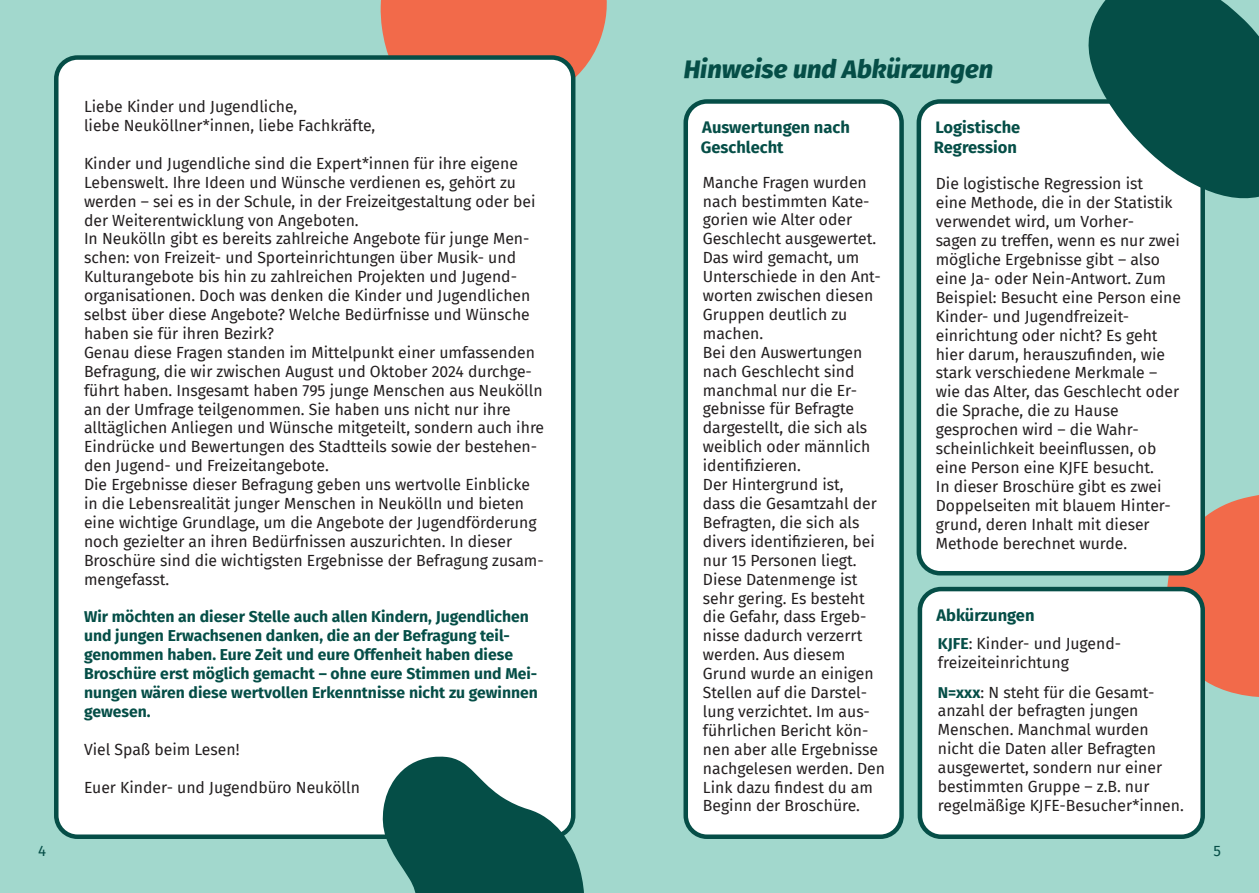
<style>
.page{position:relative;width:1259px;height:893px;background:#a2d8cd}
.page>*{position:absolute;margin:0;border:0;box-sizing:border-box;transform-origin:0 0}
.t1{font:italic 800 25.5px "Fira Sans";color:#054e47}
.t2{font:700 16.5px/19.8px "Fira Sans";color:#054e47}
.t3{font:15.75px/18.9px "Fira Sans";color:#231f20}
.t4{font:700 15.75px/18.9px "Fira Sans";color:#054e47}
.t5{font:15px "Fira Sans";color:#054e47}
.s1{font-weight:700;color:#054e47}
</style>
<div class="page">
<svg style="left:380px;top:0;width:227px;height:112px"></svg>
<svg style="left:1167px;top:495px;width:92px;height:202px"></svg>
<div style="left:686px;top:101px;width:215px;height:736px;background:#fff;border-radius:21px"></div>
<div style="left:683px;top:99px;width:221px;height:740px;border:4px solid #054e47;border-radius:21px"></div>
<div style="left:919px;top:101px;width:283px;height:472px;background:#fff;border-radius:21px"></div>
<div style="left:916px;top:99px;width:289px;height:476px;border:4px solid #054e47;border-radius:21px"></div>
<div style="left:920px;top:589px;width:282px;height:248px;background:#fff;border-radius:21px"></div>
<div style="left:917px;top:587px;width:288px;height:252px;border:4px solid #054e47;border-radius:21px"></div>
<div style="left:56px;top:58px;width:517px;height:779px;background:#fff;border-radius:21px"></div>
<div style="left:54px;top:55px;width:521px;height:784px;border:4px solid #054e47;border-radius:21px"></div>
<svg style="left:382px;top:756px;width:202px;height:137px"></svg>
<svg style="left:1087px;top:0;width:172px;height:201px"></svg>
<p class="t3" style="left:84px;top:97px;width:293px">Liebe Kinder und Jugendliche,<br>liebe Neuköllner*innen, liebe Fachkräfte,</p>
<p class="t3" style="left:84px;top:153px;width:462px">Kinder und Jugendliche sind die Expert*innen für ihre eigene Lebenswelt. Ihre Ideen und Wünsche verdienen es, gehört zu werden – sei es in der Schule, in der Freizeitgestaltung oder bei der Weiterentwicklung von Angeboten.<br>In Neukölln gibt es bereits zahlreiche Angebote für junge Men&shy;schen: von Freizeit- und Sporteinrichtungen über Musik- und Kulturangebote bis hin zu zahlreichen Projekten und Jugend&shy;organisationen. Doch was denken die Kinder und Jugendlichen selbst über diese Angebote? Welche Bedürfnisse und Wünsche haben sie für ihren Bezirk?<br>Genau diese Fragen standen im Mittelpunkt einer umfassenden Befragung, die wir zwischen August und Oktober 2024 durchge&shy;führt haben. Insgesamt haben 795 junge Menschen aus Neukölln an der Umfrage teilgenommen. Sie haben uns nicht nur ihre alltäglichen Anliegen und Wünsche mitgeteilt, sondern auch ihre Eindrücke und Bewertungen des Stadtteils sowie der bestehen&shy;den Jugend- und Freizeitangebote.<br>Die Ergebnisse dieser Befragung geben uns wertvolle Einblicke in die Lebensrealität junger Menschen in Neukölln und bieten eine wichtige Grundlage, um die Angebote der Jugendförderung noch gezielter an ihren Bedürfnissen auszurichten. In dieser Broschüre sind die wichtigsten Ergebnisse der Befragung zusam&shy;mengefasst.</p>
<p class="t4" style="left:84px;top:606px;width:455px">Wir möchten an dieser Stelle auch allen Kindern, Jugendlichen und jungen Erwachsenen danken, die an der Befragung teil&shy;genommen haben. Eure Zeit und eure Offenheit haben diese Broschüre erst möglich gemacht – ohne eure Stimmen und Mei&shy;nungen wären diese wertvollen Erkenntnisse nicht zu gewinnen gewesen.</p>
<p class="t3" style="left:84px;top:739px;width:157px">Viel Spaß beim Lesen!</p>
<p class="t3" style="left:84px;top:777px;width:277px">Euer Kinder- und Jugendbüro Neukölln</p>
<h1 class="t1" style="left:684px;top:47px;width:311px">Hinweise und Abkürzungen</h1>
<p class="t2" style="left:701px;top:117px;width:151px">Auswertungen nach<br>Geschlecht</p>
<p class="t2" style="left:934px;top:117px;width:88px">Logistische<br>Regression</p>
<p class="t3" style="left:703px;top:172px;width:184px">Manche Fragen wurden nach bestimmten Kate&shy;gorien wie Alter oder<br>Geschlecht ausgewertet.<br>Das wird gemacht, um<br>Unterschiede in den Ant&shy;worten zwischen diesen<br>Gruppen deutlich zu machen.<br>Bei den Auswertungen nach Geschlecht sind manchmal nur die Er&shy;gebnisse für Befragte dargestellt, die sich als weiblich oder männlich identifizieren.<br>Der Hintergrund ist,<br>dass die Gesamtzahl der<br>Befragten, die sich als divers identifizieren, bei nur 15 Personen liegt.<br>Diese Datenmenge ist sehr gering. Es besteht die Gefahr, dass Ergeb&shy;nisse dadurch verzerrt werden. Aus diesem<br>Grund wurde an einigen<br>Stellen auf die Darstel&shy;lung verzichtet. Im aus&shy;führlichen Bericht kön&shy;nen aber alle Ergebnisse nachgelesen werden. Den<br>Link dazu findest du am<br>Beginn der Broschüre.</p>
<p class="t3" style="left:935px;top:174px;width:247px">Die logistische Regression ist<br>eine Methode, die in der Statistik verwendet wird, um Vorher-<br>sagen zu treffen, wenn es nur zwei mögliche Ergebnisse gibt – also eine Ja- oder Nein-Antwort. Zum<br>Beispiel: Besucht eine Person eine<br>Kinder- und Jugendfreizeit&shy;einrichtung oder nicht? Es geht hier darum, herauszufinden, wie stark verschiedene Merkmale – wie das Alter, das Geschlecht oder die Sprache, die zu Hause gesprochen wird – die Wahr&shy;scheinlichkeit beeinflussen, ob eine Person eine KJFE besucht.<br>In dieser Broschüre gibt es zwei<br>Doppelseiten mit blauem Hinter&shy;grund, deren Inhalt mit dieser<br>Methode berechnet wurde.</p>
<p class="t2" style="left:936px;top:604px;width:100px">Abkürzungen</p>
<p class="t3" style="left:938px;top:634px;width:185px"><span class="s1">KJFE</span>: Kinder- und Jugend&shy;freizeiteinrichtung</p>
<p class="t3" style="left:938px;top:683px;width:247px"><span class="s1">N=xxx</span>: N steht für die Gesamt&shy;anzahl der befragten jungen<br>Menschen. Manchmal wurden nicht die Daten aller Befragten ausgewertet, sondern nur einer bestimmten Gruppe – z.B. nur regelmäßige KJFE-Besucher*innen.</p>
<p class="t5" style="left:38px;top:839px;width:9px">4</p>
<p class="t5" style="left:1213px;top:839px;width:9px">5</p>
</div>
